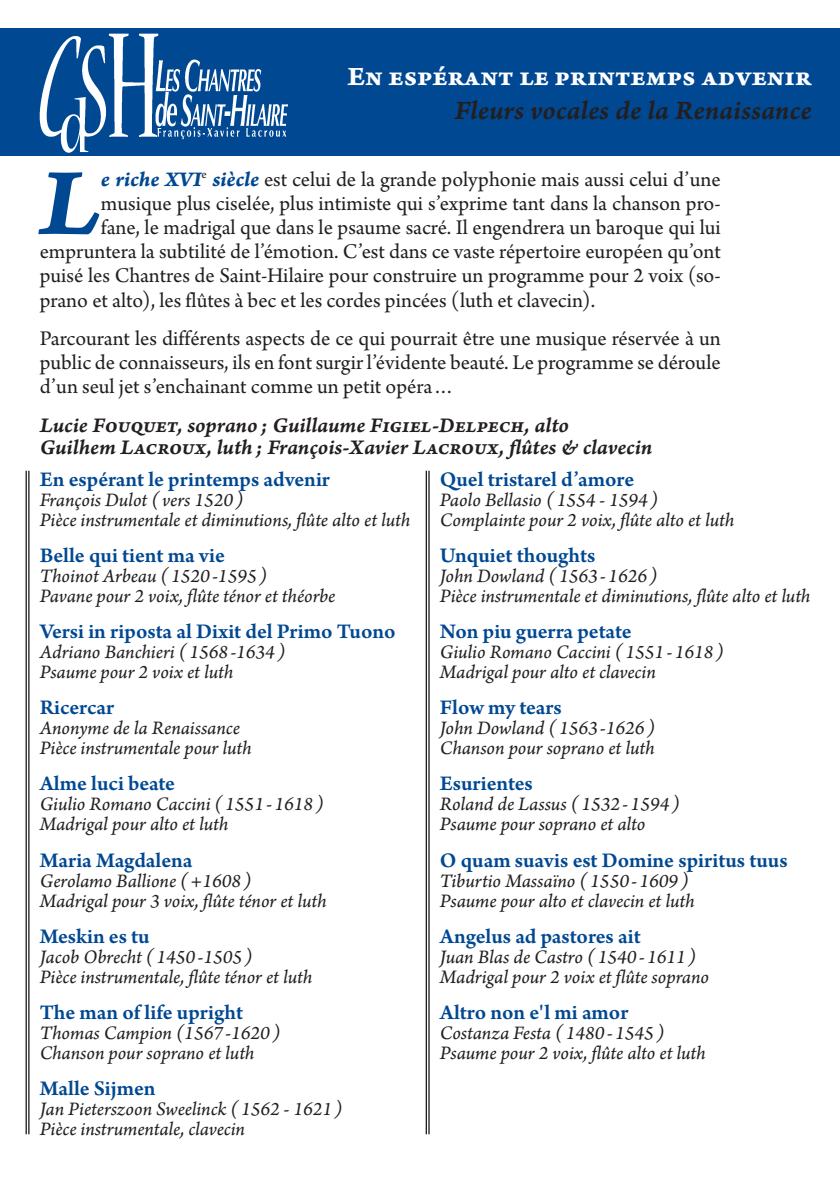
<style>
.page{position:relative;width:840px;height:1191px;background:#fff}
.page>*{position:absolute;margin:0;border:0;box-sizing:border-box;transform-origin:0 0}
.Intro_lettrine{font:100.8px "Arno Pro Bold Italic Caption";color:#014892}
.t1{font:28px "Arno Pro Bold Caption";color:#fff}
.t2{font:28px "Arno Pro Smbd Italic Caption";color:#231f20}
.Intro_lettrine-2{font:22px "Arno Pro";color:#231f20}
.Titre{font:22px "Arno Pro Smbd Sm Text";color:#014892}
.Intro{font:22px/24.2px "Arno Pro";color:#231f20;text-align:justify}
.Interpretes{font:22px/22.2px "Arno Pro Smbd Italic Caption";letter-spacing:-.005em;color:#231f20}
.Descro{font:20px "Arno Pro Italic Sm Text";letter-spacing:-.005em;color:#231f20}
.Auteur{font:20px "Arno Pro Italic Sm Text";letter-spacing:-.005em;color:#231f20}
.s1{font-family:"Arno Pro Bold Italic Caption";color:#014892}
</style>
<div class="page">
<div style="left:0;top:28px;width:839px;height:128px;background:#014892"></div>
<img style="left:39px;top:33px;width:249px;height:120px">
<hr style="left:28px;top:471px;width:2px;height:663px;background:#231f20">
<hr style="left:26px;top:471px;width:1px;height:663px;background:#231f20">
<hr style="left:428px;top:471px;width:1px;height:663px;background:#231f20">
<hr style="left:425px;top:471px;width:2px;height:663px;background:#231f20">
<p class="t1" style="left:347px;top:60px;width:465px">En espérant le printemps advenir</p>
<p class="t2" style="left:454px;top:93px;width:358px">Fleurs vocales de la Renaissance</p>
<p class="Intro_lettrine" style="left:40px;top:139px;width:63px">L</p>
<p class="Intro_lettrine-2" style="left:101px;top:167px;width:621px"><span class="s1">e riche XVI</span><sup>e</sup> <span class="s1">siècle</span> est celui de la grande polyphonie mais aussi celui d’une</p>
<p class="Intro_lettrine-2" style="left:101px;top:191px;width:621px">musique plus ciselée, plus intimiste qui s’exprime tant dans la chanson pro-</p>
<p class="Intro_lettrine-2" style="left:101px;top:215px;width:621px">fane, le madrigal que dans le psaume sacré. Il engendrera un baroque qui lui</p>
<p class="Intro_lettrine-2" style="left:40px;top:239px;width:682px">empruntera la subtilité de l’émotion. C’est dans ce vaste répertoire européen qu’ont</p>
<p class="Intro_lettrine-2" style="left:40px;top:263px;width:682px">puisé les Chantres de Saint-Hilaire pour construire un programme pour 2 voix (so-</p>
<p class="Intro_lettrine-2" style="left:40px;top:287px;width:556px">prano et alto), les flûtes à bec et les cordes pincées (luth et clavecin).</p>
<p class="Intro" style="left:40px;top:327px;width:682px">Parcourant les différents aspects de ce qui pourrait être une musique réservée à un public de connaisseurs, ils en font surgir l’évidente beauté. Le programme se déroule d’un seul jet s’enchainant comme un petit opéra…</p>
<p class="Interpretes" style="left:40px;top:414px;width:613px">Lucie Fouquet, soprano ; Guillaume Figiel-Delpech, alto<br>Guilhem Lacroux, luth; François-Xavier Lacroux, flûtes &amp; clavecin</p>
<p class="Titre" style="left:40px;top:466px;width:291px">En espérant le printemps advenir</p>
<p class="Auteur" style="left:40px;top:488px;width:205px">François Dulot ( vers 1520 )</p>
<p class="Descro" style="left:40px;top:508px;width:372px">Pièce instrumentale et diminutions, flûte alto et luth</p>
<p class="Titre" style="left:40px;top:542px;width:187px">Belle qui tient ma vie</p>
<p class="Auteur" style="left:40px;top:564px;width:229px">Thoinot Arbeau ( 1520 -1595 )</p>
<p class="Descro" style="left:40px;top:584px;width:297px">Pavane pour 2 voix, flûte ténor et théorbe</p>
<p class="Titre" style="left:40px;top:618px;width:357px">Versi in riposta al Dixit del Primo Tuono</p>
<p class="Auteur" style="left:40px;top:640px;width:247px">Adriano Banchieri ( 1568 -1634 )</p>
<p class="Descro" style="left:40px;top:660px;width:195px">Psaume pour 2 voix et luth</p>
<p class="Titre" style="left:40px;top:694px;width:76px">Ricercar</p>
<p class="Auteur" style="left:40px;top:716px;width:202px">Anonyme de la Renaissance</p>
<p class="Descro" style="left:40px;top:736px;width:213px">Pièce instrumentale pour luth</p>
<p class="Titre" style="left:40px;top:771px;width:137px">Alme luci beate</p>
<p class="Auteur" style="left:40px;top:792px;width:285px">Giulio Romano Caccini ( 1551 - 1618 )</p>
<p class="Descro" style="left:40px;top:812px;width:190px">Madrigal pour alto et luth</p>
<p class="Titre" style="left:40px;top:847px;width:154px">Maria Magdalena</p>
<p class="Auteur" style="left:40px;top:869px;width:213px">Gerolamo Ballione (+1608 )</p>
<p class="Descro" style="left:40px;top:889px;width:288px">Madrigal pour 3 voix, flûte ténor et luth</p>
<p class="Titre" style="left:40px;top:923px;width:111px">Meskin es tu</p>
<p class="Auteur" style="left:40px;top:945px;width:214px">Jacob Obrecht ( 1450 -1505 )</p>
<p class="Descro" style="left:40px;top:965px;width:274px">Pièce instrumentale, flûte ténor et luth</p>
<p class="Titre" style="left:40px;top:999px;width:205px">The man of life upright</p>
<p class="Auteur" style="left:40px;top:1021px;width:242px">Thomas Campion (1567 -1620 )</p>
<p class="Descro" style="left:40px;top:1041px;width:216px">Chanson pour soprano et luth</p>
<p class="Titre" style="left:40px;top:1075px;width:117px">Malle Sijmen</p>
<p class="Auteur" style="left:40px;top:1097px;width:304px">Jan Pieterszoon Sweelinck ( 1562 - 1621 )</p>
<p class="Descro" style="left:40px;top:1117px;width:207px">Pièce instrumentale, clavecin</p>
<p class="Titre" style="left:439px;top:466px;width:196px">Quel tristarel d’amore</p>
<p class="Auteur" style="left:439px;top:488px;width:220px">Paolo Bellasio ( 1554 - 1594 )</p>
<p class="Descro" style="left:439px;top:508px;width:296px">Complainte pour 2 voix, flûte alto et luth</p>
<p class="Titre" style="left:439px;top:542px;width:157px">Unquiet thoughts</p>
<p class="Auteur" style="left:439px;top:564px;width:219px">John Dowland ( 1563 - 1626 )</p>
<p class="Descro" style="left:439px;top:584px;width:372px">Pièce instrumentale et diminutions, flûte alto et luth</p>
<p class="Titre" style="left:439px;top:618px;width:193px">Non piu guerra petate</p>
<p class="Auteur" style="left:439px;top:640px;width:285px">Giulio Romano Caccini ( 1551 - 1618 )</p>
<p class="Descro" style="left:439px;top:660px;width:217px">Madrigal pour alto et clavecin</p>
<p class="Titre" style="left:439px;top:694px;width:123px">Flow my tears</p>
<p class="Auteur" style="left:439px;top:716px;width:216px">John Dowland ( 1563 -1626 )</p>
<p class="Descro" style="left:439px;top:736px;width:216px">Chanson pour soprano et luth</p>
<p class="Titre" style="left:439px;top:771px;width:94px">Esurientes</p>
<p class="Auteur" style="left:439px;top:792px;width:241px">Roland de Lassus ( 1532 - 1594 )</p>
<p class="Descro" style="left:439px;top:812px;width:207px">Psaume pour soprano et alto</p>
<p class="Titre" style="left:439px;top:847px;width:349px">O quam suavis est Domine spiritus tuus</p>
<p class="Auteur" style="left:439px;top:869px;width:250px">Tiburtio Massaïno ( 1550 - 1609 )</p>
<p class="Descro" style="left:439px;top:889px;width:256px">Psaume pour alto et clavecin et luth</p>
<p class="Titre" style="left:439px;top:923px;width:202px">Angelus ad pastores ait</p>
<p class="Auteur" style="left:439px;top:945px;width:258px">Juan Blas de Castro ( 1540 - 1611 )</p>
<p class="Descro" style="left:439px;top:965px;width:271px">Madrigal pour 2 voix et flûte soprano</p>
<p class="Titre" style="left:439px;top:999px;width:190px">Altro non e'l mi amor</p>
<p class="Auteur" style="left:439px;top:1021px;width:226px">Costanza Festa ( 1480 - 1545 )</p>
<p class="Descro" style="left:439px;top:1041px;width:267px">Psaume pour 2 voix, flûte alto et luth</p>
</div>
